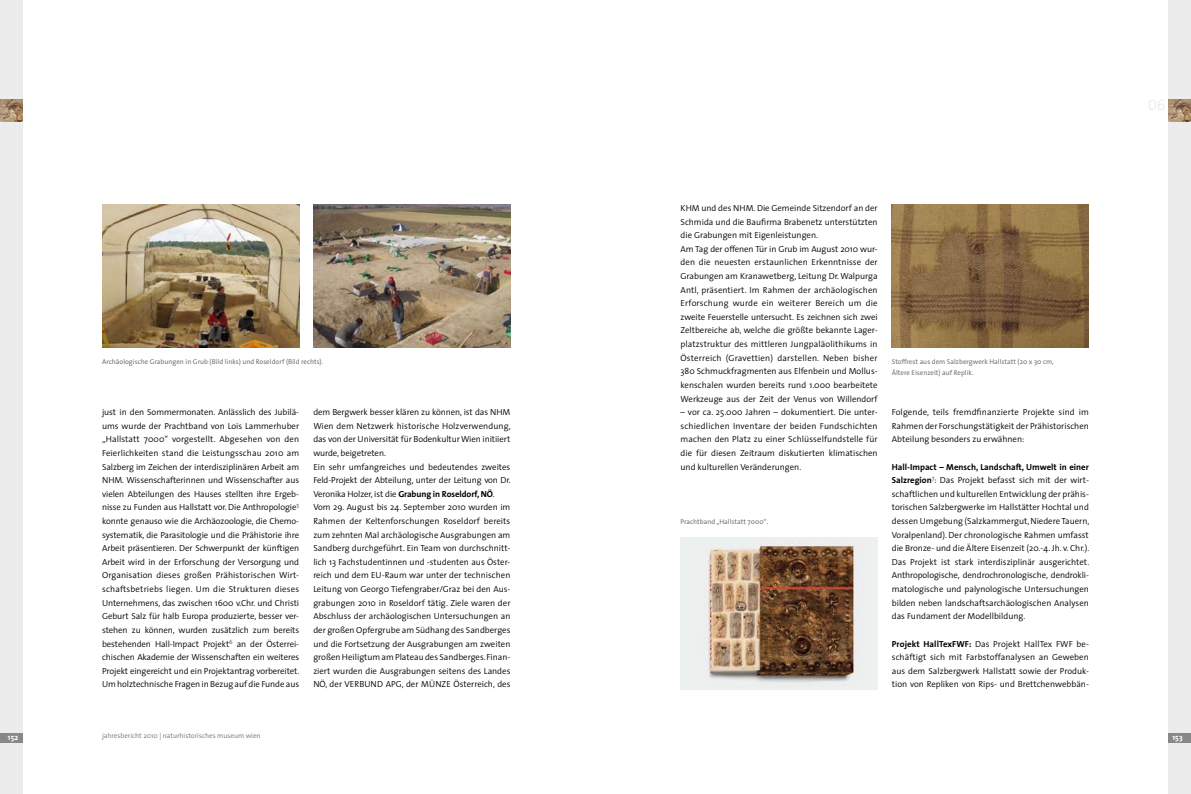
<style>
.page{position:relative;width:1191px;height:794px;background:#fff}
.page>*{position:absolute;margin:0;border:0;box-sizing:border-box;transform-origin:0 0}
.t1{font:300 8.8px/13.6px "The Sans";color:#000;text-align:justify}
.t2{font:700 8px "The Sans";letter-spacing:.125em;color:#fff}
.t3{font:7px/10.5px "The Sans";color:#707173}
.t4{font:300 7px "The Sans";color:#707173}
.s1{font-weight:700}
</style>
<div class="page">
<div style="left:0;top:0;width:23px;height:794px;background:#ececed"></div>
<div style="left:0;top:732px;width:23px;height:10px;background:#878889"></div>
<div style="left:1168px;top:0;width:23px;height:794px;background:#ececed"></div>
<div style="left:1168px;top:732px;width:23px;height:10px;background:#878889"></div>
<img style="left:891px;top:204px;width:198px;height:143px">
<img style="left:680px;top:537px;width:197px;height:152px">
<img style="left:313px;top:205px;width:197px;height:142px">
<img style="left:102px;top:205px;width:197px;height:142px">
<img style="left:0;top:99px;width:23px;height:23px">
<img style="left:1168px;top:99px;width:23px;height:23px">
<p class="t3" style="left:102px;top:356px;width:223px">Archäologische Grabungen in Grub (Bild links) und Roseldorf (Bild rechts).</p>
<p class="t1" style="left:102px;top:405px;width:199px">just in den Sommermonaten. Anlässlich des Jubilä&shy;ums wurde der Prachtband von Lois Lammerhuber „Hallstatt 7000“ vorgestellt. Abgesehen von den Feierlichkeiten stand die Leistungsschau 2010 am Salzberg im Zeichen der interdisziplinären Arbeit am NHM. Wissenschafterinnen und Wissenschafter aus vielen Abteilungen des Hauses stellten ihre Ergeb&shy;nisse zu Funden aus Hallstatt vor. Die Anthropologie<sup>5 </sup>konnte genauso wie die Archäozoologie, die Chemo&shy;systematik, die Parasitologie und die Prähistorie ihre Arbeit präsentieren. Der Schwerpunkt der künftigen Arbeit wird in der Erforschung der Versorgung und Organisation dieses großen Prähistorischen Wirt&shy;schaftsbetriebs liegen. Um die Strukturen dieses Unternehmens, das zwischen 1600 v.Chr. und Christi Geburt Salz für halb Europa produzierte, besser ver&shy;stehen zu können, wurden zusätzlich zum bereits bestehenden Hall-Impact Projekt<sup>6</sup> an der Österrei&shy;chischen Akademie der Wissenschaften ein weiteres Projekt eingereicht und ein Projektantrag vorbereitet.<br>Um holztechnische Fragen in Bezug auf die Funde aus</p>
<p class="t1" style="left:313px;top:405px;width:199px;text-align:left">dem Bergwerk besser klären zu können, ist das NHM Wien dem Netzwerk historische Holzverwendung, das von der Universität für Bodenkultur Wien initiiert wurde, beigetreten.<br>Ein sehr umfangreiches und bedeutendes zweites Feld-Projekt der Abteilung, unter der Leitung von Dr.<br>Veronika Holzer, ist die <span class="s1">Grabung in Roseldorf, NÖ</span>.<br>Vom 29. August bis 24. September 2010 wurden im Rahmen der Keltenforschungen Roseldorf bereits zum zehnten Mal archäologische Ausgrabungen am Sandberg durchgeführt. Ein Team von durchschnitt&shy;lich 13 Fachstudentinnen und -studenten aus Öster&shy;reich und dem EU-Raum war unter der technischen Leitung von Georg0 Tiefengraber/Graz bei den Aus&shy;grabungen 2010 in Roseldorf tätig. Ziele waren der Abschluss der archäologischen Untersuchungen an der großen Opfergrube am Südhang des Sandberges und die Fortsetzung der Ausgrabungen am zweiten großen Heiligtum am Plateau des Sandberges. Finan&shy;ziert wurden die Ausgrabungen seitens des Landes NÖ, der VERBUND APG, der MÜNZE Österreich, des</p>
<p class="t1" style="left:680px;top:201px;width:199px;text-align:left">KHM und des NHM. Die Gemeinde Sitzendorf an der Schmida und die Baufirma Brabenetz unterstützten die Grabungen mit Eigenleistungen.<br>Am Tag der offenen Tür in Grub im August 2010 wur&shy;den die neuesten erstaunlichen Erkenntnisse der Grabungen am Kranawetberg, Leitung Dr. Walpurga Antl, präsentiert. Im Rahmen der archäologischen Erforschung wurde ein weiterer Bereich um die zweite Feuerstelle untersucht. Es zeichnen sich zwei Zeltbereiche ab, welche die größte bekannte Lager&shy;platzstruktur des mittleren Jungpaläolithikums in Österreich (Gravettien) darstellen. Neben bisher 380 Schmuckfragmenten aus Elfenbein und Mollus&shy;kenschalen wurden bereits rund 1.000 bearbeitete Werkzeuge aus der Zeit der Venus von Willendorf</p>
<p class="t1" style="left:680px;top:405px;width:199px">– vor ca. 25.000 Jahren – dokumentiert. Die unter&shy;schiedlichen Inventare der beiden Fundschichten machen den Platz zu einer Schlüsselfundstelle für die für diesen Zeitraum diskutierten klimatischen und kulturellen Veränderungen.</p>
<p class="t1" style="left:891px;top:405px;width:199px">Folgende, teils fremdfinanzierte Projekte sind im Rahmen der Forschungstätigkeit der Prähistorischen Abteilung besonders zu erwähnen:</p>
<p class="t3" style="left:891px;top:356px;width:163px">Stoffrest aus dem Salzbergwerk Hallstatt (20 x 30 cm,<br>Ältere Eisenzeit) auf Replik.</p>
<p class="t1" style="left:891px;top:459px;width:199px"><span class="s1">Hall-Impact – Mensch, Landschaft, Umwelt in einer Salzregion</span><sup>7</sup>: Das Projekt befasst sich mit der wirt&shy;schaftlichen und kulturellen Entwicklung der prähis&shy;torischen Salzbergwerke im Hallstätter Hochtal und dessen Umgebung (Salzkammergut, Niedere Tauern, Voralpenland). Der chronologische Rahmen umfasst die Bronze- und die Ältere Eisenzeit (20.-4. Jh. v. Chr.).<br>Das Projekt ist stark interdisziplinär ausgerichtet.<br>Anthropologische, dendrochronologische, dendrokli&shy;matologische und palynologische Untersuchungen bilden neben landschaftsarchäologischen Analysen das Fundament der Modellbildung.</p>
<p class="t1" style="left:891px;top:636px;width:199px"><span class="s1">Projekt HallTexFWF:</span> Das Projekt HallTex FWF be&shy;schäftigt sich mit Farbstoffanalysen an Geweben aus dem Salzbergwerk Hallstatt sowie der Produk&shy;tion von Repliken von Rips- und Brettchenwebbän-</p>
<p class="t3" style="left:680px;top:516px;width:89px">Prachtband „Hallstatt 7000“.</p>
<p class="t2" style="left:8px;top:730px;width:12px">152</p>
<p class="t4" style="left:102px;top:729px;width:160px">jahresbericht 2010 | naturhistorisches museum wien</p>
<p class="t2" style="left:1172px;top:730px;width:12px">153</p>
</div>
